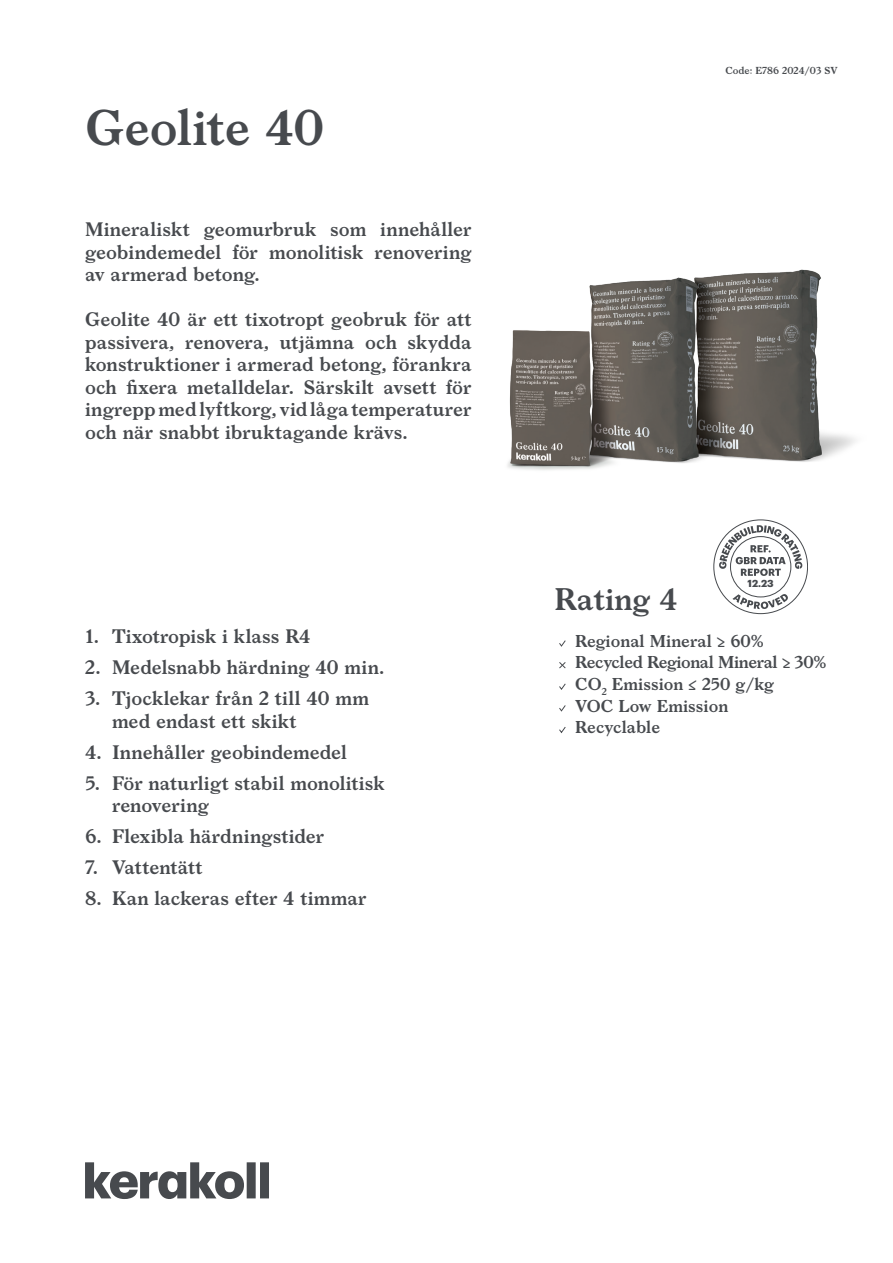
<style>
.page{position:relative;width:893px;height:1263px;background:#fff}
.page>*{position:absolute;margin:0;border:0;box-sizing:border-box;transform-origin:0 0}
.notag_cover_nome_prodotto{font:600 48px "Larish Neue";letter-spacing:-.005em;color:#474a4e}
.cover_eco{font:600 30px "Larish Neue";color:#474a4e}
.cover_descrizione_prodotto{font:600 18.75px/22.5px "Larish Neue";color:#474a4e;text-align:justify}
.notag_cover_voci_rating{font:600 16.5px "Larish Neue";color:#474a4e}
.notag_cover_voci_rating-2{font:600 16.5px "Larish Neue";letter-spacing:-.025em;color:#474a4e}
.cover_datareport{font:700 10.05px "Graphik";color:#474a4e}
.t1{font:600 9.75px "Larish Neue";color:#474a4e}
</style>
<div class="page">
<svg style="left:713px;top:519px;width:95px;height:95px"></svg>
<svg style="left:85px;top:1162px;width:184px;height:37px"></svg>
<img style="left:507px;top:269px;width:349px;height:201px">
<svg style="left:559px;top:640px;width:7px;height:7px"></svg>
<svg style="left:559px;top:662px;width:7px;height:7px"></svg>
<svg style="left:559px;top:683px;width:7px;height:7px"></svg>
<svg style="left:559px;top:705px;width:7px;height:7px"></svg>
<svg style="left:559px;top:727px;width:7px;height:7px"></svg>
<p class="notag_cover_nome_prodotto" style="left:85px;top:91px;width:240px">Geolite 40</p>
<p class="cover_descrizione_prodotto" style="left:85px;top:217px;width:388px">Mineraliskt geomurbruk som innehåller geobindemedel för monolitisk renovering av armerad betong.</p>
<p class="cover_descrizione_prodotto" style="left:85px;top:307px;width:388px">Geolite 40 är ett tixotropt geobruk för att passivera, renovera, utjämna och skydda konstruktioner i armerad betong, förankra och fixera metalldelar. Särskilt avsett för ingrepp med lyftkorg, vid låga temperaturer och när snabbt ibruktagande krävs.</p>
<p class="cover_descrizione_prodotto" style="left:85px;top:624px;width:227px">1. Tixotropisk i klass R4</p>
<p class="cover_descrizione_prodotto" style="left:85px;top:655px;width:301px">2. Medelsnabb härdning 40 min.</p>
<p class="cover_descrizione_prodotto" style="left:112px;top:686px;width:258px;text-indent:-27px">3. Tjocklekar från 2 till 40 mm med endast ett skikt</p>
<p class="cover_descrizione_prodotto" style="left:85px;top:739px;width:263px">4. Innehåller geobindemedel</p>
<p class="cover_descrizione_prodotto" style="left:112px;top:770px;width:274px;text-indent:-27px">5. För naturligt stabil monolitisk renovering</p>
<p class="cover_descrizione_prodotto" style="left:85px;top:824px;width:241px">6. Flexibla härdningstider</p>
<p class="cover_descrizione_prodotto" style="left:85px;top:855px;width:119px">7. Vattentätt</p>
<p class="cover_descrizione_prodotto" style="left:85px;top:886px;width:283px">8. Kan lackeras efter 4 timmar</p>
<p class="t1" style="left:725px;top:63px;width:114px">Code: E786 2024/03 SV</p>
<p class="cover_datareport" style="left:748px;top:575px;width:28px">12.23</p>
<p class="cover_eco" style="left:554px;top:576px;width:125px">Rating 4</p>
<p class="notag_cover_voci_rating" style="left:575px;top:628px;width:190px">Regional Mineral ≥ 60%</p>
<p class="notag_cover_voci_rating-2" style="left:575px;top:650px;width:253px">Recycled Regional Mineral ≥ 30%</p>
<p class="notag_cover_voci_rating" style="left:575px;top:671px;width:200px">CO<sub>2</sub> Emission ≤ 250 g/kg</p>
<p class="notag_cover_voci_rating" style="left:575px;top:693px;width:155px">VOC Low Emission</p>
<p class="notag_cover_voci_rating" style="left:575px;top:714px;width:86px">Recyclable</p>
</div>
